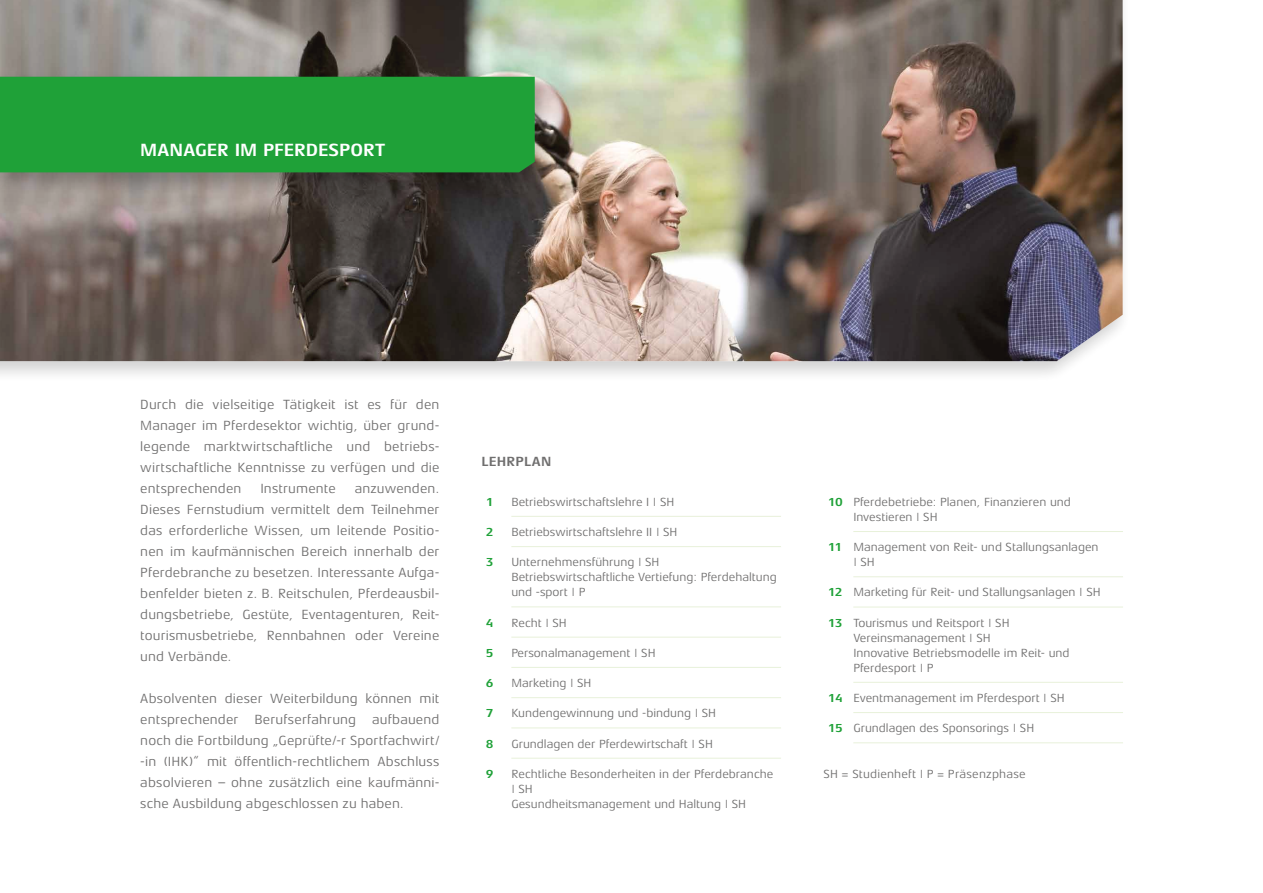
<style>
.page{position:relative;width:1263px;height:893px;background:#fff}
.page>*{position:absolute;margin:0;border:0;box-sizing:border-box;transform-origin:0 0}
.t1{font:700 18px "Aeonis LT Pro";letter-spacing:-.005em;color:#fff}
.t2{font:13.5px/21px "Aeonis LT Pro";letter-spacing:.01em;color:#706f6f;text-align:justify}
.t3{font:700 13.5px "Aeonis LT Pro";letter-spacing:.01em;color:#706f6f}
.t4{font:12px/15px "Aeonis LT Pro";color:#706f6f}
.t5{font:700 12px "Aeonis LT Pro";color:#1fa138}
.s1{font-weight:700;color:#1fa138}
</style>
<div class="page">
<div style="left:0;top:0;width:1132px;height:384px;background:#000;opacity:.2"></div>
<img style="left:0;top:0;width:1123px;height:361px">
<hr style="left:511px;top:516px;width:270px;height:1px;background:#e8f1da">
<hr style="left:511px;top:546px;width:270px;height:1px;background:#e8f1da">
<hr style="left:511px;top:606px;width:270px;height:1px;background:#e8f1da">
<hr style="left:511px;top:637px;width:270px;height:1px;background:#e8f1da">
<hr style="left:511px;top:667px;width:270px;height:1px;background:#e8f1da">
<hr style="left:511px;top:697px;width:270px;height:1px;background:#e8f1da">
<hr style="left:511px;top:727px;width:270px;height:1px;background:#e8f1da">
<hr style="left:511px;top:758px;width:270px;height:1px;background:#e8f1da">
<hr style="left:853px;top:531px;width:270px;height:1px;background:#e8f1da">
<hr style="left:853px;top:576px;width:270px;height:1px;background:#e8f1da">
<hr style="left:853px;top:607px;width:270px;height:1px;background:#e8f1da">
<hr style="left:853px;top:682px;width:270px;height:1px;background:#e8f1da">
<hr style="left:853px;top:712px;width:270px;height:1px;background:#e8f1da">
<hr style="left:853px;top:742px;width:270px;height:1px;background:#e8f1da">
<div style="left:0;top:71px;width:553px;height:124px;background:#000;opacity:.2"></div>
<div style="left:0;top:77px;width:535px;height:95px;background:#1fa138"></div>
<h1 class="t1" style="left:140px;top:140px;width:246px">MANAGER IM PFERDESPORT</h1>
<p class="t2" style="left:140px;top:394px;width:301px">Durch die vielseitige Tätigkeit ist es für den Manager im Pferdesektor wichtig, über grund&shy;legende marktwirtschaftliche und betriebs&shy;wirtschaftliche Kenntnisse zu verfügen und die entsprechenden</p>
<p class="t2" style="left:140px;top:478px;width:301px;text-indent:214px">anzuwenden.<br>Dieses Fernstudium vermittelt dem Teilnehmer das erforderliche Wissen, um leitende Positio&shy;nen im kaufmännischen Bereich innerhalb der Pferdebranche zu besetzen. Interessante Aufga&shy;benfelder bieten z. B. Reitschulen, Pferdeausbil&shy;dungsbetriebe, Gestüte, Eventagenturen, Reit&shy;tourismusbetriebe, Rennbahnen oder Vereine und Verbände.</p>
<p class="t2" style="left:140px;top:688px;width:301px">Absolventen dieser Weiterbildung können mit entsprechender Berufserfahrung aufbauend noch die Fortbildung „Geprüfte/-r Sportfachwirt/ -in (IHK)“ mit öffentlich-rechtlichem Abschluss absolvieren – ohne zusätzlich eine kaufmänni&shy;sche Ausbildung abgeschlossen zu haben.</p>
<p class="t2" style="left:260px;top:478px;width:77px">Instrumente</p>
<p class="t3" style="left:482px;top:454px;width:71px">LEHRPLAN</p>
<p class="t5" style="left:486px;top:495px;width:9px">1</p>
<p class="t4" style="left:511px;top:494px;width:164px">Betriebswirtschaftslehre I | SH</p>
<p class="t5" style="left:486px;top:525px;width:9px">2</p>
<p class="t4" style="left:511px;top:524px;width:168px">Betriebswirtschaftslehre II | SH</p>
<p class="t5" style="left:486px;top:556px;width:9px">3</p>
<p class="t4" style="left:511px;top:555px;width:267px">Unternehmensführung | SH<br>Betriebswirtschaftliche Vertiefung: Pferdehaltung und -sport | P</p>
<p class="t5" style="left:486px;top:616px;width:9px">4</p>
<p class="t4" style="left:511px;top:615px;width:57px">Recht | SH</p>
<p class="t5" style="left:486px;top:646px;width:9px">5</p>
<p class="t4" style="left:511px;top:645px;width:146px">Personalmanagement | SH</p>
<p class="t5" style="left:486px;top:676px;width:9px">6</p>
<p class="t4" style="left:511px;top:676px;width:82px">Marketing | SH</p>
<p class="t5" style="left:486px;top:707px;width:9px">7</p>
<p class="t4" style="left:511px;top:706px;width:206px">Kundengewinnung und -bindung | SH</p>
<p class="t5" style="left:486px;top:737px;width:9px">8</p>
<p class="t4" style="left:511px;top:736px;width:203px">Grundlagen der Pferdewirtschaft | SH</p>
<p class="t5" style="left:486px;top:767px;width:9px">9</p>
<p class="t4" style="left:511px;top:766px;width:263px">Rechtliche Besonderheiten in der Pferdebranche | SH<br>Gesundheitsmanagement und Haltung | SH</p>
<p class="t4" style="left:853px;top:494px;width:219px;text-indent:-26px"><span class="s1">10</span> Pferdebetriebe: Planen, Finanzieren und<br>Investieren | SH</p>
<p class="t4" style="left:853px;top:540px;width:247px;text-indent:-26px"><span class="s1">11</span> Management von Reit- und Stallungsanlagen | SH</p>
<p class="t4" style="left:828px;top:585px;width:274px"><span class="s1">12</span> Marketing für Reit- und Stallungsanlagen | SH</p>
<p class="t4" style="left:853px;top:615px;width:218px;text-indent:-26px"><span class="s1">13</span> Tourismus und Reitsport | SH<br>Vereinsmanagement | SH<br>Innovative Betriebsmodelle im Reit- und<br>Pferdesport | P</p>
<p class="t4" style="left:828px;top:690px;width:238px"><span class="s1">14</span> Eventmanagement im Pferdesport | SH</p>
<p class="t4" style="left:828px;top:721px;width:208px"><span class="s1">15</span> Grundlagen des Sponsorings | SH</p>
<p class="t4" style="left:823px;top:766px;width:204px">SH = Studienheft | P = Präsenzphase</p>
</div>
